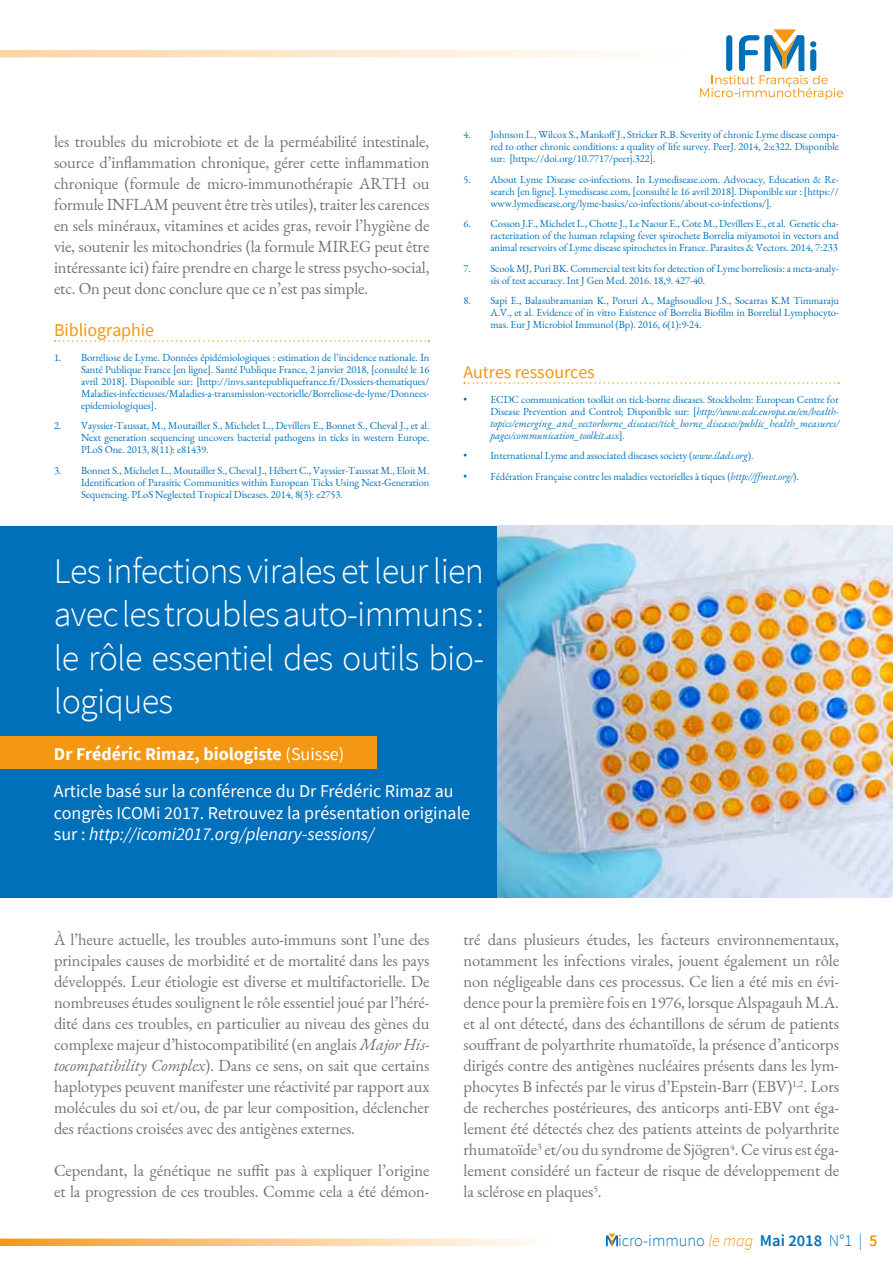
<style>
.page{position:relative;width:893px;height:1263px;background:#fff}
.page>*{position:absolute;margin:0;border:0;box-sizing:border-box;transform-origin:0 0}
.t1{font:300 36px/43.2px "Source Sans Pro";letter-spacing:-.02em;color:#fff;text-align:justify}
.t2{font:18px/21.6px "Source Sans Pro";color:#fff}
.t3{font:700 18px "Source Sans Pro";color:#fff}
.t4{font:18px "Source Sans Pro";letter-spacing:-.005em;color:#f49712}
.t5{font:16.5px/21px "EB Garamond";letter-spacing:-.005em;color:#747373;text-align:justify}
.t6{font:300 16.5px "Source Sans Pro";color:#0070ba}
.t7{font:10.5px/12px "EB Garamond";letter-spacing:-.005em;color:#0070ba;text-align:justify}
.t8{font:italic 10.5px/12px "EB Garamond";letter-spacing:-.005em;color:#0070ba;text-align:justify}
.s1{font-style:normal}
.s2{font-style:italic}
.s3{font-weight:400}
.s4{font-style:italic;color:#f49712}
.s5{font-weight:600}
.s6{font-weight:600;color:#f49712}
</style>
<div class="page">
<svg style="left:700px;top:29px;width:143px;height:71px"></svg>
<svg style="left:0;top:50px;width:613px;height:7px;background:#fee7cb"></svg>
<svg style="left:606px;top:1233px;width:12px;height:13px"></svg>
<svg style="left:0;top:1238px;width:528px;height:8px;background:#fbcd93"></svg>
<svg style="left:55px;top:340px;width:375px;height:2px"></svg>
<svg style="left:464px;top:382px;width:375px;height:2px"></svg>
<div style="left:0;top:526px;width:498px;height:371px;background:#0070ba"></div>
<div style="left:0;top:737px;width:376px;height:32px;background:#f49712"></div>
<img style="left:498px;top:526px;width:395px;height:371px">
<p class="t5" style="left:54px;top:132px;width:377px">les troubles du microbiote et de la perméabilité intestinale, source d’inflammation chronique, gérer cette inflammation chronique (formule de micro-immunothérapie ARTH ou formule INFLAM peuvent être très utiles), traiter les carences en sels minéraux, vitamines et acides gras, revoir l’hygiène de vie, soutenir les mitochondries (la formule MIREG peut être intéressante ici) faire prendre en charge le stress psycho-social, etc. On peut donc conclure que ce n’est pas simple.</p>
<h2 class="t4" style="left:54px;top:322px;width:102px">Bibliographie</h2>
<p class="t7" style="left:81px;top:352px;width:350px;text-indent:-27px">1. Borréliose de Lyme. Données épidémiologiques : estimation de l’incidence nationale. In Santé Publique France [en ligne]. Santé Publique France, 2 janvier 2018, [consulté le 16 avril 2018]. Disponible sur: [http://invs.santepubliquefrance.fr/Dossiers-thematiques/ Maladies-infectieuses/Maladies-a-transmission-vectorielle/Borreliose-de-lyme/Donnees&shy;epidemiologiques].</p>
<p class="t7" style="left:81px;top:420px;width:350px;text-indent:-27px">2. Vayssier-Taussat, M., Moutailler S., Michelet L., Devillers E., Bonnet S., Cheval J., et al.<br>Next generation sequencing uncovers bacterial pathogens in ticks in western Europe.<br>PLoS One. 2013, 8(11): e81439.</p>
<p class="t7" style="left:81px;top:465px;width:350px;text-indent:-27px">3. Bonnet S., Michelet L., Moutailler S., Cheval J., Hébert C., Vayssier-Taussat M., Eloit M.<br>Identification of Parasitic Communities within European Ticks Using Next-Generation Sequencing. PLoS Neglected Tropical Diseases. 2014, 8(3): e2753.</p>
<p class="t7" style="left:490px;top:129px;width:350px;text-indent:-27px">4. Johnson L., Wilcox S., Mankoff J., Stricker R.B. Severity of chronic Lyme disease compa&shy;red to other chronic conditions: a quality of life survey. PeerJ. 2014, 2:e322. Disponible sur: [https://doi.org/10.7717/peerj.322].</p>
<p class="t7" style="left:490px;top:174px;width:350px;text-indent:-27px">5. About Lyme Disease co-infections. In Lymedisease.com. Advocacy, Education &amp; Re&shy;search [en ligne]. Lymedisease.com, [consulté le 16 avril 2018]. Disponible sur : [https:// www.lymedisease.org/lyme-basics/co-infections/about-co-infections/].</p>
<p class="t7" style="left:490px;top:218px;width:350px;text-indent:-27px">6. Cosson J.F., Michelet L., Chotte J., Le Naour E., Cote M., Devillers E., et al. Genetic cha&shy;racterization of the human relapsing fever spirochete Borrelia miyamotoi in vectors and animal reservoirs of Lyme disease spirochetes in France. Parasites &amp; Vectors. 2014, 7:233</p>
<p class="t7" style="left:490px;top:263px;width:350px;text-indent:-27px">7. Scook MJ, Puri BK. Commercial test kits for detection of Lyme borreliosis: a meta-analy&shy;sis of test accuracy. Int J Gen Med. 2016. 18,9. 427-40.</p>
<p class="t7" style="left:490px;top:295px;width:350px;text-indent:-27px">8. Sapi E., Balasubramanian K., Poruri A., Maghsoudlou J.S., Socarras K.M Timmaraju A.V., et al. Evidence of in vitro Existence of Borrelia Biofilm in Borrelial Lymphocyto&shy;mas. Eur J Microbiol Immunol (Bp). 2016, 6(1):9-24.</p>
<h2 class="t4" style="left:463px;top:364px;width:133px">Autres ressources</h2>
<p class="t8" style="left:490px;top:395px;width:350px;text-indent:-27px"><span class="s1">• ECDC communication toolkit on tick-borne diseases. Stockholm: European Centre for Disease Prevention and Control; Disponible sur: [</span>http://www.ecdc.europa.eu/en/health&shy;topics/emerging_and_vectorborne_diseases/tick_borne_diseases/public_health_measures/ pages/communication_toolkit.asx<span class="s1">].</span></p>
<p class="t7" style="left:463px;top:450px;width:292px">• International Lyme and associated diseases society (<span class="s2">www.ilads.org</span>).</p>
<p class="t7" style="left:463px;top:470px;width:337px">• Fédération Française contre les maladies vectorielles à tiques (<span class="s2">http://ffmvt.org/</span>).</p>
<h1 class="t1" style="left:54px;top:553px;width:432px">Les infections virales et leur lien avec les troubles auto-immuns : le rôle essentiel des outils bio&shy;logiques</h1>
<h2 class="t3" style="left:54px;top:745px;width:292px">Dr Frédéric Rimaz, biologiste <span class="s3">(Suisse)</span></h2>
<h2 class="t2" style="left:54px;top:781px;width:418px">Article basé sur la conférence du Dr Frédéric Rimaz au congrès ICOMi 2017. Retrouvez la présentation originale sur : <span class="s2">http://icomi2017.org/plenary-sessions/</span></h2>
<p class="t5" style="left:54px;top:930px;width:377px">À l’heure actuelle, les troubles auto-immuns sont l’une des principales causes de morbidité et de mortalité dans les pays développés. Leur étiologie est diverse et multifactorielle. De nombreuses études soulignent le rôle essentiel joué par l’héré&shy;dité dans ces troubles, en particulier au niveau des gènes du complexe majeur d’histocompatibilité (en anglais <span class="s2">Major His&shy;tocompatibility Complex</span>). Dans ce sens, on sait que certains haplotypes peuvent manifester une réactivité par rapport aux molécules du soi et/ou, de par leur composition, déclencher des réactions croisées avec des antigènes externes.</p>
<h3 class="t5" style="left:54px;top:1160px;width:377px">Cependant, la génétique ne suffit pas à expliquer l’origine et la progression de ces troubles. Comme cela a été démon-</h3>
<p class="t5" style="left:464px;top:930px;width:377px">tré dans plusieurs études, les facteurs environnementaux, notamment les infections virales, jouent également un rôle non négligeable dans ces processus. Ce lien a été mis en évi&shy;dence pour la première fois en 1976, lorsque Alspagauh M.A. et al ont détecté, dans des échantillons de sérum de patients souffrant de polyarthrite rhumatoïde, la présence d’anticorps dirigés contre des antigènes nucléaires présents dans les lym&shy;phocytes B infectés par le virus d’Epstein-Barr (EBV)<sup>1,2</sup>. Lors de recherches postérieures, des anticorps anti-EBV ont éga&shy;lement été détectés chez des patients atteints de polyarthrite rhumatoïde<sup>3</sup> et/ou du syndrome de Sjögren<sup>4</sup>. Ce virus est éga&shy;lement considéré un facteur de risque de développement de la sclérose en plaques<sup>5</sup>.</p>
<h3 class="t6" style="left:618px;top:1234px;width:261px">icro-immuno <span class="s4">le mag</span> <span class="s5">Mai 2018</span> N°1 | <span class="s6">5</span></h3>
</div>
